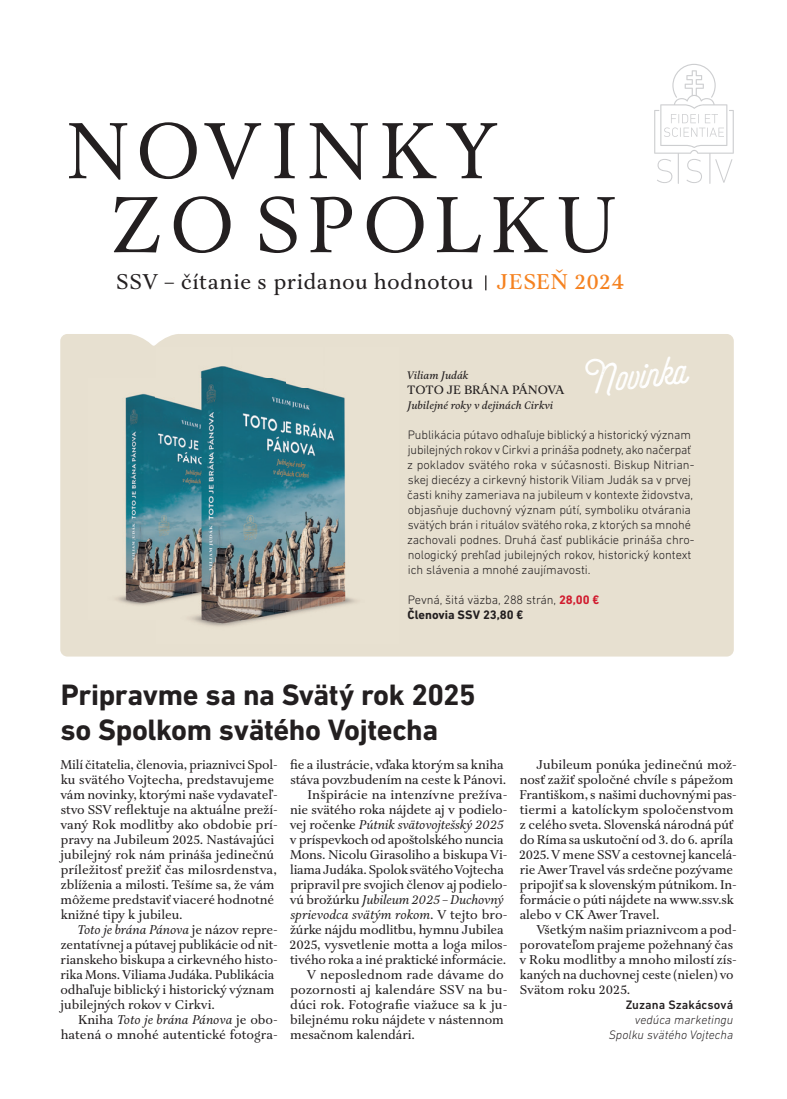
<style>
.page{position:relative;width:787px;height:1099px;background:#fff}
.page>*{position:absolute;margin:0;border:0;box-sizing:border-box;transform-origin:0 0}
.t1{font:81.75px/73.9px "Aria Text G1";letter-spacing:.085em;color:#231f20}
.t2{font:45px "Selfie Printed";color:#fff}
.t3{font:700 30px/34.5px "DIN Next LT Pro";letter-spacing:-.015em;color:#231f20}
.t4{font:22px "Aria Text G2";letter-spacing:.015em;color:#231f20}
.t5{font:13.12px/15px "Aria Text G2";letter-spacing:-.005em;color:#231f20}
.t6{font:italic 13.12px "Aria Text G2";letter-spacing:-.01em;color:#231f20}
.t7{font:300 12.5px/15px "DIN Next LT Pro";letter-spacing:-.005em;color:#231f20}
.t8{font:italic 300 12.5px/15px "DIN Next LT Pro";letter-spacing:.005em;color:#231f20;text-align:right}
.t9{font:12.5px "Aria Text G3";letter-spacing:-.005em;color:#231f20}
.t10{font:500 12.5px "DIN Next LT Pro";letter-spacing:.005em;color:#231f20}
.t11{font:italic 11.25px "Aria Text G3";color:#231f20}
.s1{font-family:"Aria Text G3";color:#f58220}
.s2{font-weight:700;color:#d11c2f}
.s3{font-weight:700}
.s4{font-style:italic}
.s5{font-style:normal}
</style>
<div class="page">
<div style="left:60px;top:334px;width:673px;height:322px;background:#e7e0d0"></div>
<img style="left:89px;top:379px;width:189px;height:240px">
<img style="left:156px;top:346px;width:244px;height:43px">
<img style="left:278px;top:389px;width:122px;height:255px">
<img style="left:156px;top:601px;width:122px;height:43px">
<svg style="left:485px;top:275px;width:1px;height:15px"></svg>
<svg style="left:654px;top:64px;width:79px;height:120px"></svg>
<h1 class="t1" style="left:110px;top:121px;width:509px;text-indent:-45px">NOVINKY<br>ZO SPOLKU</h1>
<h3 class="t4" style="left:116px;top:272px;width:509px">SSV – čítanie s pridanou hodnotou <span class="s1">JESEŇ 2024</span></h3>
<h2 class="t2" style="left:587px;top:365px;width:101px;rotate:-6deg">Novinka</h2>
<p class="t11" style="left:406px;top:370px;width:63px">Viliam Judák</p>
<p class="t9" style="left:407px;top:384px;width:159px">TOTO JE BRÁNA PÁNOVA</p>
<p class="t11" style="left:407px;top:400px;width:147px">Jubilejné roky v dejinách Cirkvi</p>
<p class="t7" style="left:407px;top:428px;width:289px">Publikácia pútavo odhaľuje biblický a historický význam jubilejných rokov v Cirkvi a prináša podnety, ako načerpať z pokladov svätého roka v súčasnosti. Biskup Nitrian&shy;skej diecézy a cirkevný historik Viliam Judák sa v prvej časti knihy zameriava na jubileum v kontexte židovstva, objasňuje duchovný význam pútí, symboliku otvárania svätých brán i rituálov svätého roka, z ktorých sa mnohé zachovali podnes. Druhá časť publikácie prináša chro&shy;nologický prehľad jubilejných rokov, historický kontext ich slávenia a mnohé zaujímavosti.</p>
<p class="t7" style="left:407px;top:593px;width:193px">Pevná, šitá väzba, 288 strán, <span class="s2">28,00 €<br></span><span class="s3">Členovia SSV 23,80 €</span></p>
<h3 class="t3" style="left:61px;top:680px;width:416px">Pripravme sa na Svätý rok 2025 so Spolkom svätého Vojtecha</h3>
<p class="t5" style="left:60px;top:758px;width:219px">Milí čitatelia, členovia, priaznivci Spol&shy;ku svätého Vojtecha, predstavujeme vám novinky, ktorými naše vydavateľ&shy;stvo SSV reflektuje na aktuálne preží&shy;vaný Rok modlitby ako obdobie prí&shy;pravy na Jubileum 2025. Nastávajúci jubilejný rok nám prináša jedinečnú príležitosť prežiť čas milosrdenstva, zblíženia a milosti. Tešíme sa, že vám môžeme predstaviť viaceré hodnotné knižné tipy k jubileu.</p>
<p class="t5" style="left:60px;top:923px;width:219px;text-indent:17px"><span class="s4">Toto je brána Pánova</span> je názov repre&shy;zentatívnej a pútavej publikácie od nit&shy;rianskeho biskupa a cirkevného histo&shy;rika Mons. Viliama Judáka. Publikácia odhaľuje biblický i historický význam jubilejných rokov v Cirkvi.</p>
<p class="t5" style="left:61px;top:1013px;width:219px;text-align:right">Kniha <span class="s4">Toto je brána Pánova</span> je obo&shy;hatená o mnohé autentické fotogra-</p>
<p class="t5" style="left:290px;top:758px;width:215px">fie a ilustrácie, vďaka ktorým sa kniha</p>
<p class="t5" style="left:290px;top:773px;width:217px">stáva povzbudením na ceste k Pánovi.</p>
<p class="t5" style="left:307px;top:788px;width:201px">Inšpirácie na intenzívne prežíva-</p>
<p class="t5" style="left:290px;top:803px;width:219px">nie svätého roka nájdete aj v podielo-</p>
<p class="t6" style="left:290px;top:819px;width:215px"><span class="s5">vej ročenke</span> Pútnik svätovojtešský 2025</p>
<p class="t5" style="left:290px;top:833px;width:215px">v príspevkoch od apoštolského nuncia</p>
<p class="t5" style="left:290px;top:848px;width:219px">Mons. Nicolu Girasoliho a biskupa Vi-</p>
<p class="t5" style="left:290px;top:863px;width:215px">liama Judáka. Spolok svätého Vojtecha</p>
<p class="t5" style="left:290px;top:878px;width:218px">pripravil pre svojich členov aj podielo-</p>
<p class="t6" style="left:290px;top:894px;width:215px"><span class="s5">vú brožúrku</span> Jubileum 2025 – Duchovný</p>
<p class="t6" style="left:290px;top:909px;width:218px">sprievodca svätým rokom<span class="s5">. V tejto bro-</span></p>
<p class="t5" style="left:290px;top:923px;width:215px">žúrke nájdu modlitbu, hymnu Jubilea</p>
<p class="t5" style="left:289px;top:938px;width:219px">2025, vysvetlenie motta a loga milos-</p>
<p class="t5" style="left:290px;top:953px;width:218px">tivého roka a iné praktické informácie.</p>
<p class="t5" style="left:307px;top:968px;width:199px">V neposlednom rade dávame do</p>
<p class="t5" style="left:290px;top:983px;width:218px">pozornosti aj kalendáre SSV na bu-</p>
<p class="t5" style="left:290px;top:998px;width:219px">dúci rok. Fotografie viažuce sa k ju-</p>
<p class="t5" style="left:290px;top:1013px;width:215px">bilejnému roku nájdete v nástennom</p>
<p class="t5" style="left:290px;top:1028px;width:126px">mesačnom kalendári.</p>
<p class="t5" style="left:519px;top:758px;width:219px;text-indent:17px">Jubileum ponúka jedinečnú mož&shy;nosť zažiť spoločné chvíle s pápežom Františkom, s našimi duchovnými pas&shy;tiermi a katolíckym spoločenstvom z celého sveta. Slovenská národná púť do Ríma sa uskutoční od 3. do 6. apríla 2025. V mene SSV a cestovnej kancelá&shy;rie Awer Travel vás srdečne pozývame pripojiť sa k slovenským pútnikom. In&shy;formácie o púti nájdete na www.ssv.sk alebo v CK Awer Travel.</p>
<p class="t5" style="left:519px;top:923px;width:219px;text-indent:17px">Všetkým našim priazniv com a pod&shy;porovateľom prajeme požehnaný čas v Roku modlitby a mnoho milostí zís&shy;kaných na duchovnej ceste (nielen) vo<br>Svätom roku 2025.</p>
<p class="t10" style="left:625px;top:1000px;width:109px">Zuzana Szakácsová</p>
<p class="t8" style="left:608px;top:1013px;width:126px">vedúca marketingu<br>Spolku svätého Vojtecha</p>
</div>
